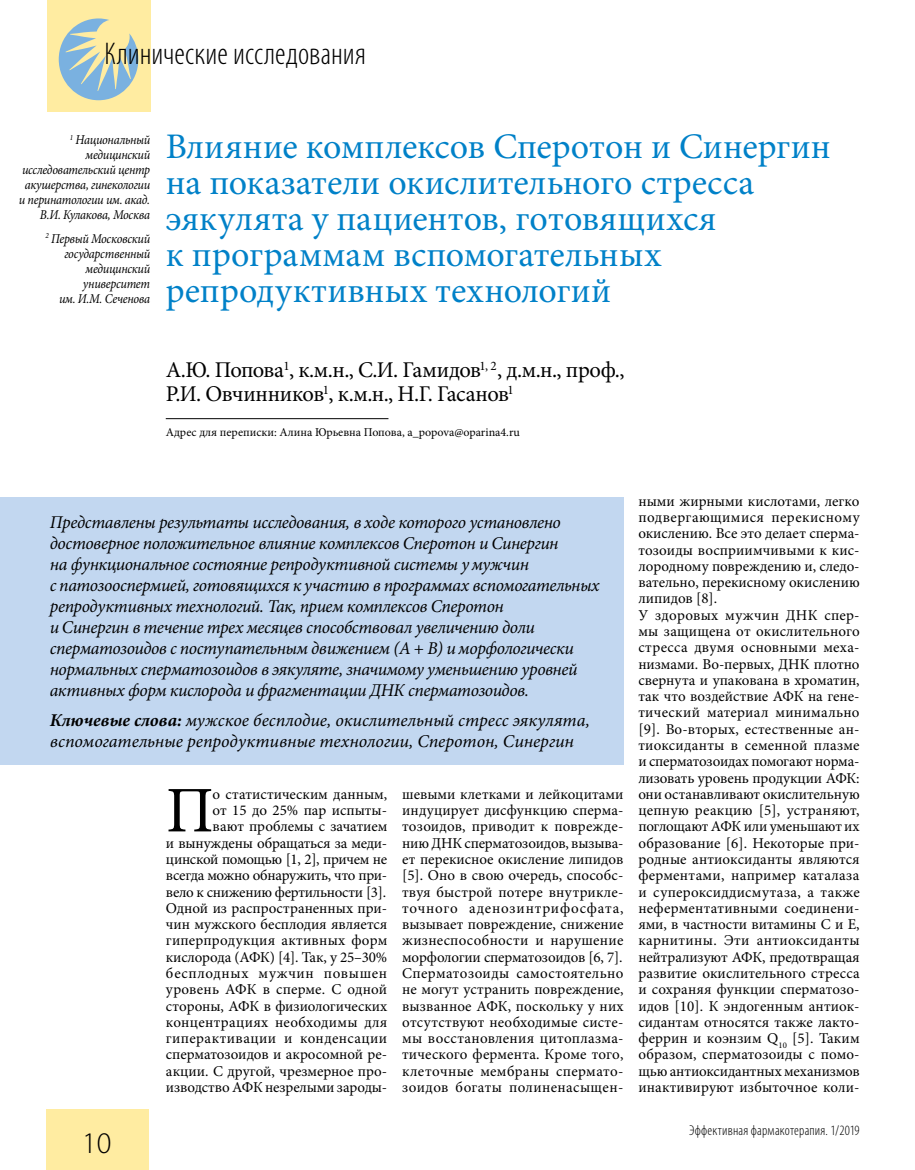
<style>
.page{position:relative;width:915px;height:1170px;background:#fff}
.page>*{position:absolute;margin:0;border:0;box-sizing:border-box;transform-origin:0 0}
.t1{font:65.1px "Minion Pro";color:#000}
.t2{font:36px/36px "Minion Pro";color:#0081c8}
.t3{font:300 condensed 31.5px "Myriad Pro";color:#000}
.t4{font:300 30px "Myriad Pro";color:#000}
.t5{font:22.5px/24px "Minion Pro";letter-spacing:-.02em;color:#000}
.t6{font:italic 18px/21px "Minion Pro";letter-spacing:-.02em;color:#000}
.t7{font:italic 18px/21px "Minion Pro";color:#000}
.t8{font:15px/16.2px "Minion Pro";letter-spacing:.005em;color:#000;text-align:right}
.t9{font:300 condensed 14.25px "Myriad Pro";letter-spacing:.015em;color:#000}
.t10{font:italic 13.5px/15px "Minion Pro";letter-spacing:-.02em;color:#000;text-align:right;scale:.9 1}
.t11{font:12px "Minion Pro";color:#000}
.s1{font-weight:700}
</style>
<div class="page">
<div style="left:47px;top:1108px;width:102px;height:61px;background:#ffeca1"></div>
<div style="left:47px;top:0;width:103px;height:112px;background:#ffeca1"></div>
<svg style="left:59px;top:18px;width:79px;height:82px"></svg>
<hr style="left:166px;top:418px;width:222px;height:1px;background:#000">
<div style="left:0;top:497px;width:623px;height:267px;background:#c2d7f0"></div>
<h3 class="t3" style="left:104px;top:35px;width:263px">Клинические исследования</h3>
<p class="t10" style="left:19px;top:132px;width:147px"><sup>1</sup> Национальный медицинский исследовательский центр акушерства, гинекологии и перинатологии им. акад.<br>В.И. Кулакова, Москва</p>
<p class="t10" style="left:46px;top:231px;width:118px"><sup>2</sup> Первый Московский государственный медицинский университет<br>им. И.М. Сеченова</p>
<h2 class="t2" style="left:166px;top:129px;width:666px">Влияние комплексов Сперотон и Синергин на показатели окислительного стресса эякулята у пациентов, готовящихся<br>к программам вспомогательных репродуктивных технологий</h2>
<h3 class="t5" style="left:166px;top:358px;width:460px">А.Ю. Попова<sup>1</sup>, к.м.н., С.И. Гамидов<sup>1,</sup> <sup>2</sup>, д.м.н., проф.,<br>Р.И. Овчинников<sup>1</sup>, к.м.н., Н.Г. Гасанов<sup>1</sup></h3>
<p class="t11" style="left:166px;top:424px;width:355px">Адрес для переписки: Алина Юрьевна Попова, a_popova@oparina4.ru</p>
<p class="t6" style="left:50px;top:512px;width:551px">Представлены результаты исследования, в ходе которого установлено достоверное положительное влияние комплексов Сперотон и Синергин<br>на функциональное состояние репродуктивной системы у мужчин<br>с патозооспермией, готовящихся к участию в программах вспомогательных репродуктивных технологий. Так, прием комплексов Сперотон<br>и Синергин в течение трех месяцев способствовал увеличению доли сперматозоидов с поступательным движением (А + В) и морфологически нормальных сперматозоидов в эякуляте, значимому уменьшению уровней активных форм кислорода и фрагментации ДНК сперматозоидов.</p>
<p class="t7" style="left:50px;top:709px;width:541px"><span class="s1">Ключевые слова:</span> мужское бесплодие, окислительный стресс эякулята, вспомогательные репродуктивные технологии, Сперотон, Синергин</p>
<h1 class="t1" style="left:166px;top:767px;width:49px">П</h1>
<p class="t8" style="left:166px;top:786px;width:223px">о статистическим данным,<br>от 15 до 25% пар испыты-<br>вают проблемы с зачатием<br>и вынуждены обращаться за меди&shy;цинской помощью [1, 2], причем не всегда можно обнаружить, что при&shy;вело к снижению фертильности [3].<br>Одной из распространенных при&shy;чин мужского бесплодия является гиперпродукция активных форм кислорода (АФК) [4]. Так, у 25–30% бесплодных мужчин повышен уровень АФК в сперме. С одной стороны, АФК в физиологических концентрациях необходимы для гиперактивации и конденсации сперматозоидов и акросомной ре&shy;акции. С другой, чрезмерное про&shy;изводство АФК незрелыми зароды-</p>
<p class="t8" style="left:402px;top:786px;width:223px;text-align:justify">шевыми клетками и лейкоцитами индуцирует дисфункцию сперма&shy;тозоидов, приводит к поврежде&shy;нию ДНК сперматозоидов, вызыва&shy;ет перекисное окисление липидов [5]. Оно в свою очередь, способс&shy;твуя быстрой потере внутрикле&shy;точного аденозинтрифосфата, вызывает повреждение, снижение жизнеспособности и нарушение морфологии сперматозоидов [6, 7].<br>Сперматозоиды самостоятельно не могут устранить повреждение, вызванное АФК, поскольку у них отсутствуют необходимые систе&shy;мы восстановления цитоплазма&shy;тического фермента. Кроме того, клеточные мембраны спермато&shy;зоидов богаты полиненасыщен-</p>
<h3 class="t4" style="left:82px;top:1125px;width:31px">10</h3>
<p class="t8" style="left:638px;top:493px;width:223px;text-align:left">ными жирными кислотами, легко подвергающимися перекисному окислению. Все это делает сперма&shy;тозоиды восприимчивыми к кис&shy;лородному повреждению и, следо&shy;вательно, перекисному окислению липидов [8].<br>У здоровых мужчин ДНК спер&shy;мы защищена от окислительного стресса двумя основными меха&shy;низмами. Во-первых, ДНК плотно свернута и упакована в хроматин, так что воздействие АФК на гене&shy;тический материал минимально [9]. Во-вторых, естественные ан&shy;тиоксиданты в семенной плазме и сперматозоидах помогают норма&shy;лизовать уровень продукции АФК: они останавливают окислительную цепную реакцию [5], устраняют, поглощают АФК или уменьшают их образование [6]. Некоторые при&shy;родные антиоксиданты являются ферментами, например каталаза и супероксиддисмутаза, а также неферментативными соединени&shy;ями, в частности витамины C и E, карнитины. Эти антиоксиданты нейтрализуют АФК, предотвращая развитие окислительного стресса и сохраняя функции сперматозо&shy;идов [10]. К эндогенным антиок&shy;сидантам относятся также лакто&shy;феррин и коэнзим Q<sub>10</sub> [5]. Таким образом, сперматозоиды с помо&shy;щью антиоксидантных механизмов инактивируют избыточное коли-</p>
<p class="t9" style="left:688px;top:1121px;width:172px">Эффективная фармакотерапия. 1/2019</p>
</div>
